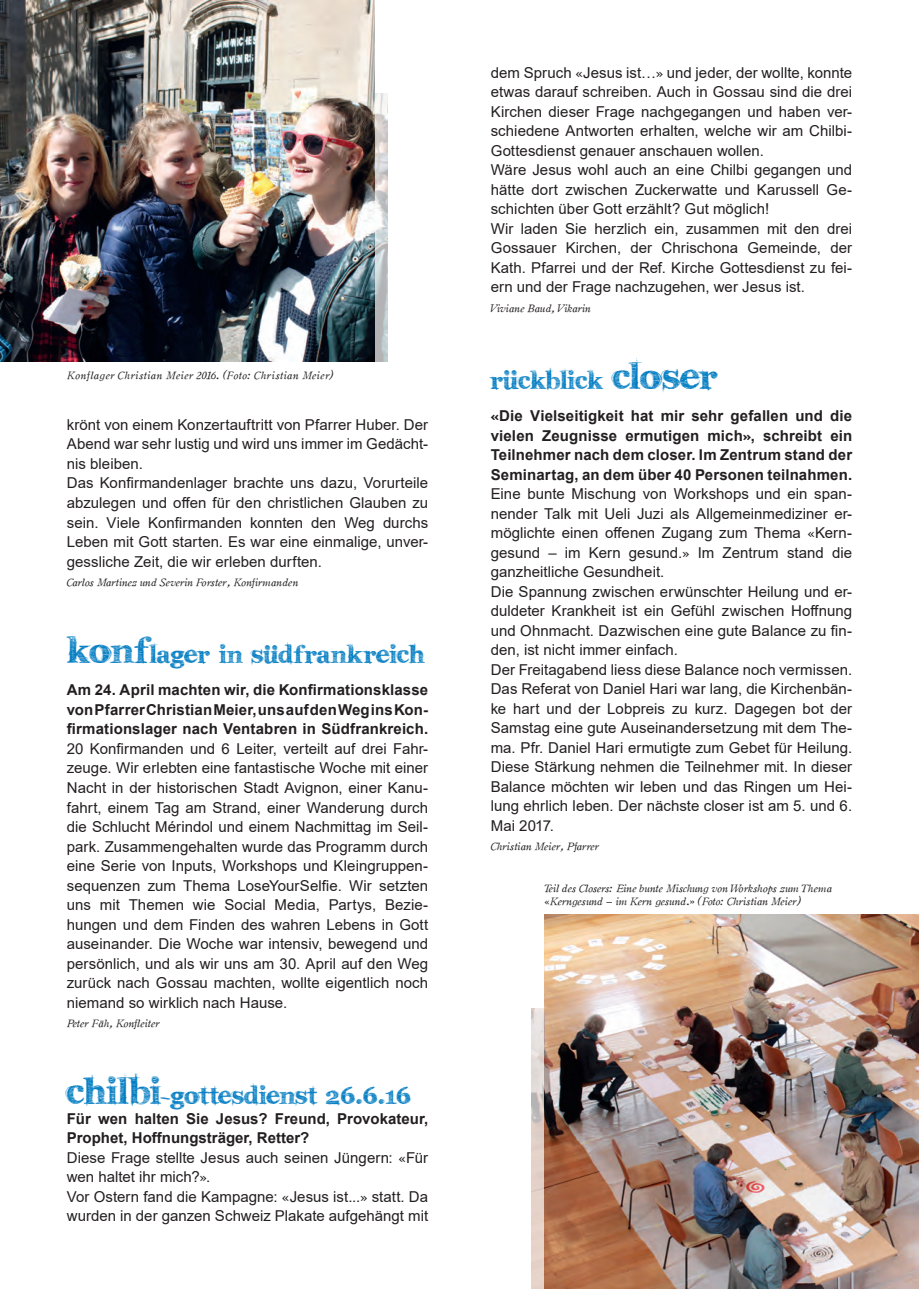
<style>
.page{position:relative;width:919px;height:1289px;background:#fff}
.page>*{position:absolute;margin:0;border:0;box-sizing:border-box;transform-origin:0 0}
.t1{font:33px "karabin E.";color:#007cc2}
.t2{font:15px/19.5px "Arial";letter-spacing:.005em;color:#231f20}
.t3{font:700 15px/19.5px "Arial";letter-spacing:.01em;color:#231f20;text-align:justify}
.t4{font:10.5px/12.6px "Oldstyle Italic HPLHS";color:#231f20}
.t5{font:10.5px "Oldstyle Italic HPLHS";letter-spacing:.03em;color:#231f20}
.s1{font-size:48px}
.s2{font-weight:700}
.s3{font-family:"Stone Sans LT"}
.s4{font-family:"Helvetica Neue LT"}
</style>
<div class="page">
<img style="left:544px;top:914px;width:374px;height:374px">
<img style="left:531px;top:1008px;width:13px;height:280px">
<img style="left:0;top:0;width:374px;height:361px">
<img style="left:374px;top:94px;width:13px;height:267px">
<p class="t5" style="left:67px;top:368px;width:268px">Konflager Christian Meier 2016. (Foto: Christian Meier)</p>
<p class="t2" style="left:67px;top:415px;width:363px">krönt von einem Konzertauftritt von Pfarrer Huber. Der Abend war sehr lustig und wird uns immer im Gedächt&shy;nis bleiben.<br>Das Konfirmandenlager brachte uns dazu, Vorurteile abzulegen und offen für den christlichen Glauben zu sein. Viele Konfirmanden konnten den Weg durchs Leben mit Gott starten. Es war eine einmalige, unver&shy;gessliche Zeit, die wir erleben durften.</p>
<p class="t4" style="left:67px;top:575px;width:233px">Carlos Martinez und Severin Forster, Konfirmanden</p>
<h1 class="t1" style="left:67px;top:636px;width:360px"><span class="s1">konf</span> lager in sudfrankreich</h1>
<p class="t3" style="left:67px;top:680px;width:363px">Am 24. April machten wir, die Konfirmationsklasse von Pfarrer Christian Meier, uns auf den Weg ins Kon&shy;firmationslager nach Ventabren in Südfrankreich.</p>
<p class="t2" style="left:67px;top:738px;width:363px;text-align:justify">20 Konfirmanden und 6 Leiter, verteilt auf drei Fahr&shy;zeuge. Wir erlebten eine fantastische Woche mit einer Nacht in der historischen Stadt Avignon, einer Kanu&shy;fahrt, einem Tag am Strand, einer Wanderung durch die Schlucht Mérindol und einem Nachmittag im Seil&shy;park. Zusammengehalten wurde das Programm durch eine Serie von Inputs, Workshops und Kleingruppen&shy;sequenzen zum Thema LoseYourSelfie. Wir setzten uns mit Themen wie Social Media, Partys, Bezie&shy;hungen und dem Finden des wahren Lebens in Gott auseinander. Die Woche war intensiv, bewegend und persönlich, und als wir uns am 30. April auf den Weg zurück nach Gossau machten, wollte eigentlich noch niemand so wirklich nach Hause.</p>
<p class="t4" style="left:67px;top:1016px;width:94px">Peter Fäh, Konfleiter</p>
<h1 class="t1" style="left:292px;top:644px;width:8px;rotate:90deg">:</h1>
<h1 class="t1" style="left:67px;top:1077px;width:345px"><span class="s1">chilbi</span>-gottesdienst 26.6.16</h1>
<p class="t2" style="left:67px;top:1108px;width:363px"><span class="s2">Für wen halten Sie Jesus? Freund, Provokateur, Prophet, Hoffnungsträger, Retter?<br></span>Diese Frage stellte Jesus auch seinen Jüngern: <span class="s3">«</span>Für wen haltet ihr mich?<span class="s3">»</span>.<br>Vor Ostern fand die Kampagne: <span class="s3">«</span>Jesus ist...<span class="s3">»</span> statt. Da wurden in der ganzen Schweiz Plakate aufgehängt mit</p>
<p class="t2" style="left:490px;top:63px;width:363px">dem Spruch <span class="s3">«</span>Jesus ist…<span class="s3">»</span> und jeder, der wollte, konnte etwas darauf schreiben. Auch in Gossau sind die drei Kirchen dieser Frage nachgegangen und haben ver&shy;schiedene Antworten erhalten, welche wir am Chilbi-Gottesdienst genauer anschauen wollen.<br>Wäre Jesus wohl auch an eine Chilbi gegangen und hätte dort zwischen Zuckerwatte und Karussell Ge&shy;schichten über Gott erzählt? Gut möglich!<br>Wir laden Sie herzlich ein, zusammen mit den drei Gossauer Kirchen, der Chrischona Gemeinde, der Kath. Pfarrei und der Ref. Kirche Gottesdienst zu fei&shy;ern und der Frage nachzugehen, wer Jesus ist.</p>
<p class="t4" style="left:490px;top:301px;width:101px">Viviane Baud, Vikarin</p>
<h1 class="t1" style="left:490px;top:362px;width:229px">ruckblick <span class="s1">closer</span></h1>
<p class="t3" style="left:490px;top:406px;width:363px"><span class="s3">«</span>Die Vielseitigkeit hat mir sehr gefallen und die vielen Zeugnisse ermutigen mich<span class="s3">»</span>, schreibt ein Teilnehmer nach dem closer. Im Zentrum stand der Seminartag, an dem über 40 Personen teilnahmen.</p>
<p class="t2" style="left:490px;top:484px;width:363px">Eine bunte Mischung von Workshops und ein span&shy;nender Talk mit Ueli Juzi als Allgemeinmediziner er&shy;möglichte einen offenen Zugang zum Thema <span class="s3">«</span>Kern&shy;gesund – im Kern gesund.<span class="s3">»</span> Im Zentrum stand die ganzheitliche Gesundheit.<br>Die Spannung zwischen erwünschter Heilung und er&shy;duldeter Krankheit ist ein Gefühl zwischen Hoffnung und Ohnmacht. Dazwischen eine gute Balance zu fin&shy;den, ist nicht immer einfach.<br>Der Freitagabend liess diese Balance noch vermissen.<br>Das Referat von Daniel Hari war lang, die Kirchenbän&shy;ke hart und der Lobpreis zu kurz. Dagegen bot der Samstag eine gute Auseinandersetzung mit dem The&shy;ma. Pfr. Daniel Hari ermutigte zum Gebet für Heilung.<br>Diese Stärkung nehmen die Teilnehmer mit. In dieser Balance möchten wir leben und das Ringen um Hei&shy;lung ehrlich leben. Der nächste closer ist am 5. und 6.<br>Mai 2017.</p>
<p class="t4" style="left:490px;top:839px;width:110px">Christian Meier, Pfarrer</p>
<p class="t4" style="left:544px;top:881px;width:289px">Teil des Closers: Eine bunte Mischung von Workshops zum Thema <span class="s3">«</span>Kerngesund – im Kern gesund.<span class="s4">»</span> (Foto: Christian Meier)</p>
<h1 class="t1" style="left:531px;top:370px;width:8px;rotate:90deg">:</h1>
</div>
